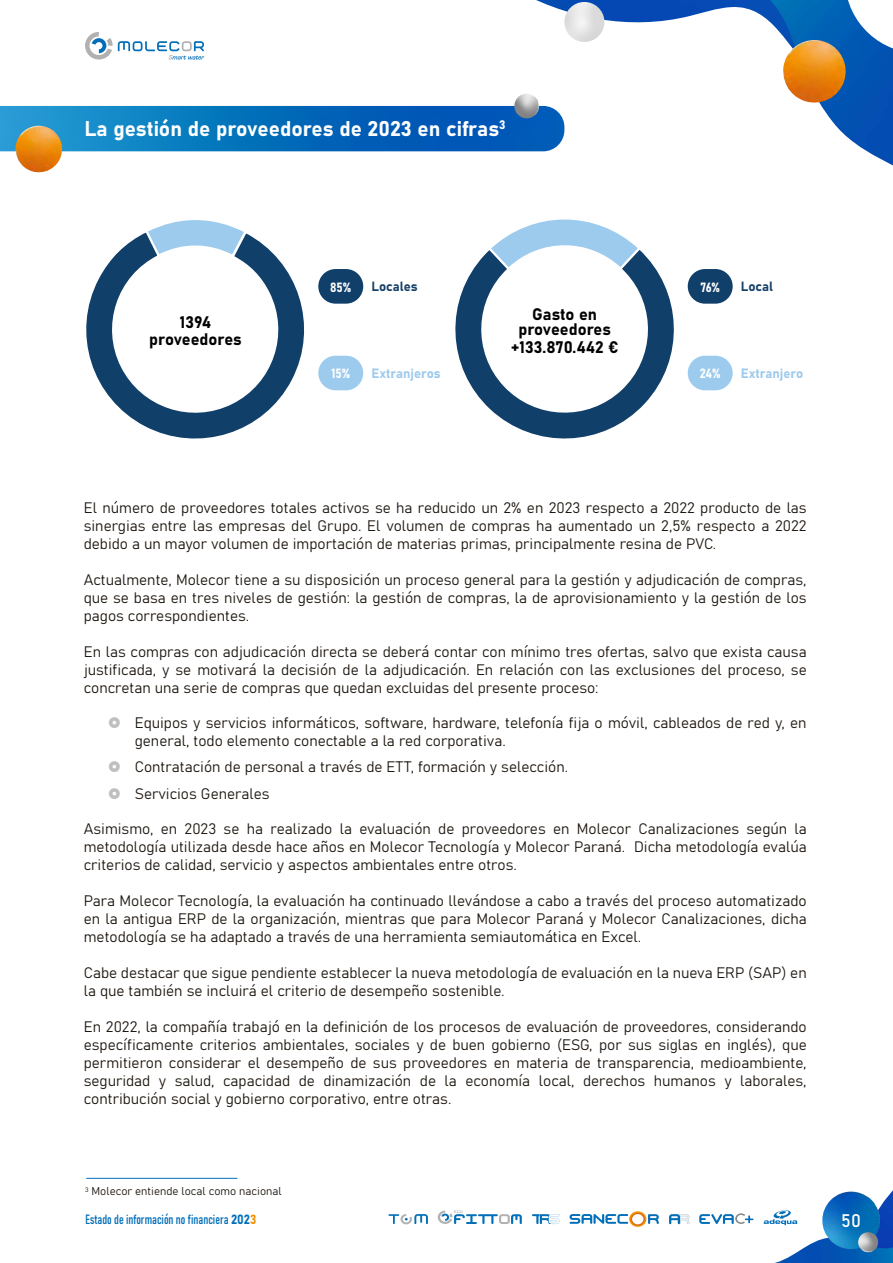
<style>
.page{position:relative;width:893px;height:1263px;background:#fff}
.page>*{position:absolute;margin:0;border:0;box-sizing:border-box;transform-origin:0 0}
.t1{font:21px "Bahnschrift";color:#fff}
.t2{font:18px "Bahnschrift";color:#fff}
.t3{font:16.5px/16.5px "Bahnschrift";color:#000;text-align:center}
.t4{font:15px/18px "Bahnschrift";color:#1d160f;text-align:justify}
.t5{font:13.2px "Bahnschrift";color:#006eb8;scale:.91 1}
.t6{font:13.2px "Bahnschrift";color:#9dcaed}
.t7{font:13.2px "Bahnschrift";letter-spacing:-.015em;color:#fff}
.t8{font:13.2px "Bahnschrift";color:#164169}
.t9{font:11.25px "Bahnschrift";color:#1d160f}
.s1{color:#ef9000}
</style>
<div class="page">
<img style="left:0;top:106px;width:564px;height:45px">
<img style="left:13px;top:126px;width:52px;height:47px">
<img style="left:513px;top:94px;width:27px;height:26px">
<div style="left:318px;top:269px;width:45px;height:35px;background:#103f6a;border-radius:17px"></div>
<div style="left:318px;top:356px;width:45px;height:34px;background:#9dcbee;border-radius:17px"></div>
<div style="left:688px;top:269px;width:45px;height:35px;background:#103f6a;border-radius:17px"></div>
<div style="left:688px;top:356px;width:45px;height:34px;background:#9dcbee;border-radius:17px"></div>
<hr style="left:87px;top:1178px;width:150px;height:1px;background:#006eb8">
<svg style="left:86px;top:233px;width:234px;height:206px"></svg>
<svg style="left:145px;top:220px;width:102px;height:38px"></svg>
<svg style="left:455px;top:251px;width:219px;height:188px"></svg>
<svg style="left:488px;top:219px;width:153px;height:52px"></svg>
<img style="left:882px;top:1190px;width:11px;height:45px">
<img style="left:774px;top:1235px;width:119px;height:28px">
<img style="left:536px;top:0;width:80px;height:42px">
<img style="left:616px;top:0;width:277px;height:166px">
<svg style="left:843px;top:0;width:50px;height:55px"></svg>
<img style="left:564px;top:2px;width:40px;height:40px;border-radius:19px">
<img style="left:780px;top:40px;width:69px;height:66px">
<svg style="left:85px;top:32px;width:119px;height:28px"></svg>
<svg style="left:388px;top:1214px;width:40px;height:10px"></svg>
<svg style="left:764px;top:1210px;width:33px;height:15px"></svg>
<svg style="left:669px;top:1214px;width:20px;height:10px"></svg>
<svg style="left:699px;top:1213px;width:54px;height:11px"></svg>
<svg style="left:570px;top:1211px;width:89px;height:16px"></svg>
<svg style="left:532px;top:1214px;width:27px;height:10px"></svg>
<svg style="left:438px;top:1210px;width:84px;height:14px"></svg>
<img style="left:819px;top:1191px;width:63px;height:61px">
<img style="left:857px;top:1232px;width:22px;height:21px">
<h1 class="t1" style="left:85px;top:112px;width:423px">La gestión de proveedores de 2023 en cifras<sup>3</sup></h1>
<p class="t3" style="left:149px;top:313px;width:94px">1394 proveedores</p>
<p class="t7" style="left:330px;top:277px;width:23px">85%</p>
<p class="t8" style="left:371px;top:276px;width:48px">Locales</p>
<p class="t7" style="left:331px;top:364px;width:20px">15%</p>
<p class="t6" style="left:371px;top:363px;width:71px">Extranjeros</p>
<p class="t3" style="left:518px;top:305px;width:94px;line-height:15px">Gasto en proveedores</p>
<p class="t3" style="left:511px;top:338px;width:109px">+133.870.442 €</p>
<p class="t7" style="left:700px;top:277px;width:21px">76%</p>
<p class="t8" style="left:741px;top:276px;width:34px">Local</p>
<p class="t7" style="left:700px;top:364px;width:22px">24%</p>
<p class="t6" style="left:741px;top:363px;width:64px">Extranjero</p>
<p class="t4" style="left:84px;top:498px;width:724px">El número de proveedores totales activos se ha reducido un 2% en 2023 respecto a 2022 producto de las sinergias entre las empresas del Grupo. El volumen de compras ha aumentado un 2,5% respecto a 2022 debido a un mayor volumen de importación de materias primas, principalmente resina de PVC.</p>
<p class="t4" style="left:84px;top:570px;width:724px">Actualmente, Molecor tiene a su disposición un proceso general para la gestión y adjudicación de compras, que se basa en tres niveles de gestión: la gestión de compras, la de aprovisionamiento y la gestión de los pagos correspondientes.</p>
<p class="t4" style="left:84px;top:642px;width:724px">En las compras con adjudicación directa se deberá contar con mínimo tres ofertas, salvo que exista causa justificada, y se motivará la decisión de la adjudicación. En relación con las exclusiones del proceso, se concretan una serie de compras que quedan excluidas del presente proceso:</p>
<p class="t4" style="left:135px;top:713px;width:673px">Equipos y servicios informáticos, software, hardware, telefonía fija o móvil, cableados de red y, en general, todo elemento conectable a la red corporativa.</p>
<p class="t4" style="left:135px;top:753px;width:435px;line-height:26.5px">Contratación de personal a través de ETT, formación y selección.<br>Servicios Generales</p>
<p class="t4" style="left:84px;top:819px;width:724px">Asimismo, en 2023 se ha realizado la evaluación de proveedores en Molecor Canalizaciones según la metodología utilizada desde hace años en Molecor Tecnología y Molecor Paraná. Dicha metodología evalúa criterios de calidad, servicio y aspectos ambientales entre otros.</p>
<p class="t4" style="left:84px;top:891px;width:724px">Para Molecor Tecnología, la evaluación ha continuado llevándose a cabo a través del proceso automatizado en la antigua ERP de la organización, mientras que para Molecor Paraná y Molecor Canalizaciones, dicha metodología se ha adaptado a través de una herramienta semiautomática en Excel.</p>
<p class="t4" style="left:84px;top:963px;width:724px">Cabe destacar que sigue pendiente establecer la nueva metodología de evaluación en la nueva ERP (SAP) en la que también se incluirá el criterio de desempeño sostenible.</p>
<p class="t4" style="left:84px;top:1017px;width:724px">En 2022, la compañía trabajó en la definición de los procesos de evaluación de proveedores, considerando específicamente criterios ambientales, sociales y de buen gobierno (ESG, por sus siglas en inglés), que permitieron considerar el desempeño de sus proveedores en materia de transparencia, medioambiente, seguridad y salud, capacidad de dinamización de la economía local, derechos humanos y laborales, contribución social y gobierno corporativo, entre otras.</p>
<p class="t9" style="left:85px;top:1183px;width:198px"><sup>3</sup> Molecor entiende local como nacional</p>
<p class="t5" style="left:86px;top:1209px;width:189px">Estado de información no financiera 202<span class="s1">3</span></p>
<p class="t2" style="left:841px;top:1207px;width:21px">50</p>
</div>
